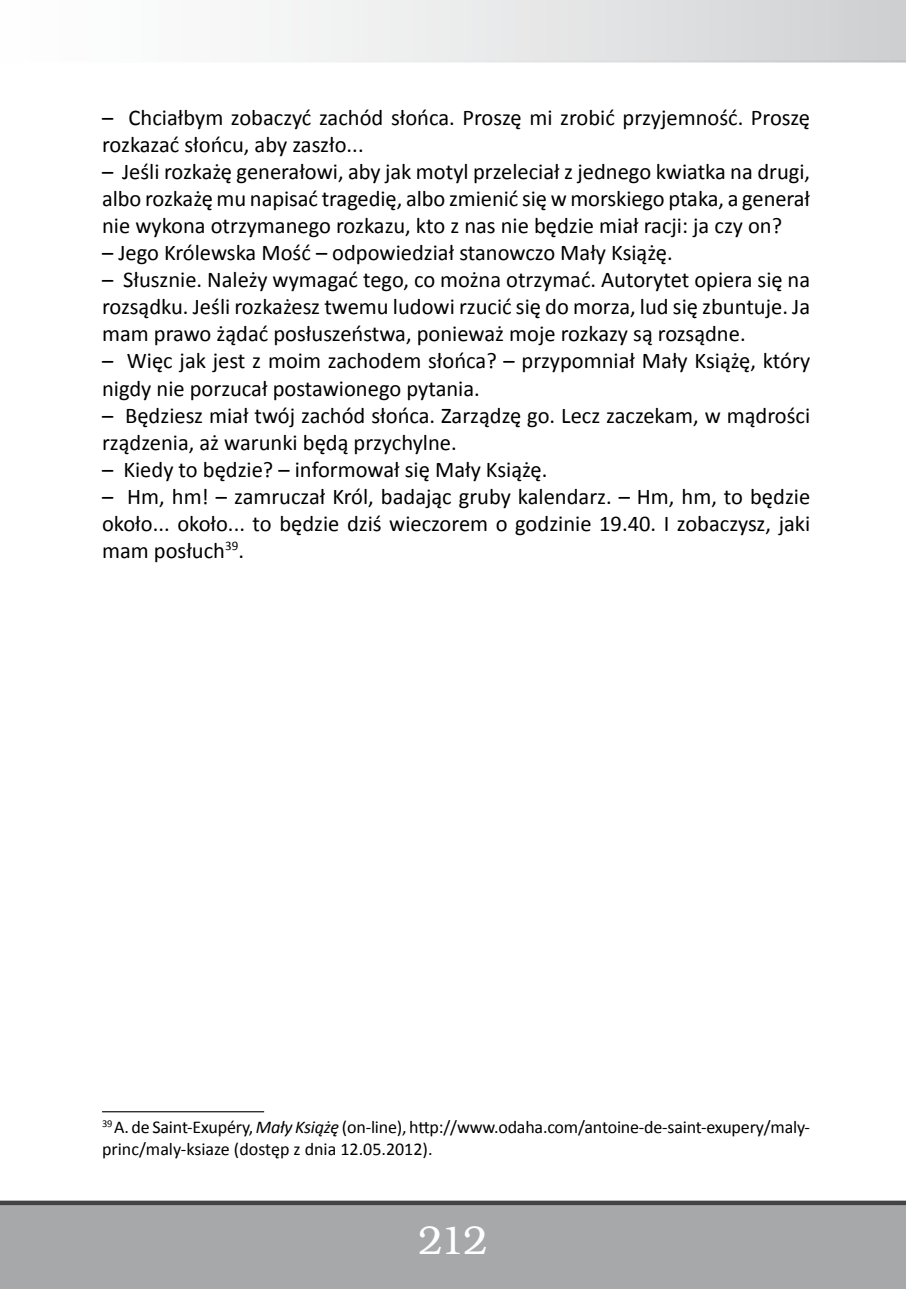
<style>
.page{position:relative;width:906px;height:1289px;background:#fff}
.page>*{position:absolute;margin:0;border:0;box-sizing:border-box;transform-origin:0 0}
.t1{font:300 40.5px "Bookman Itc TEE";color:#fff}
.t2{font:22.5px/27px "Calibri";color:#000}
.t3{font:18px/21.6px "Calibri";letter-spacing:-.01em;color:#000}
.s1{font-style:italic}
</style>
<div class="page">
<div style="left:0;top:1200px;width:906px;height:88px;background:#a7a8aa"></div>
<svg style="left:277px;top:0;width:629px;height:63px"></svg>
<hr style="left:102px;top:1111px;width:162px;height:1px;background:#000">
<p class="t2" style="left:102px;top:104px;width:709px">– Chciałbym zobaczyć zachód słońca. Proszę mi zrobić przyjemność. Proszę rozkazać słońcu, aby zaszło...</p>
<p class="t2" style="left:102px;top:158px;width:709px;text-align:justify">– Jeśli rozkażę generałowi, aby jak motyl przeleciał z jednego kwiatka na drugi, albo rozkażę mu napisać tragedię, albo zmienić się w morskiego ptaka, a generał nie wykona otrzymanego rozkazu, kto z nas nie będzie miał racji: ja czy on?</p>
<p class="t2" style="left:102px;top:239px;width:572px">– Jego Królewska Mość – odpowiedział stanowczo Mały Książę.</p>
<p class="t2" style="left:102px;top:266px;width:709px;text-align:justify">– Słusznie. Należy wymagać tego, co można otrzymać. Autorytet opiera się na rozsądku. Jeśli rozkażesz twemu ludowi rzucić się do morza, lud się zbuntuje. Ja mam prawo żądać posłuszeństwa, ponieważ moje rozkazy są rozsądne.</p>
<p class="t2" style="left:102px;top:347px;width:709px">– Więc jak jest z moim zachodem słońca? – przypomniał Mały Książę, który nigdy nie porzucał postawionego pytania.</p>
<p class="t2" style="left:102px;top:401px;width:709px">– Będziesz miał twój zachód słońca. Zarządzę go. Lecz zaczekam, w mądrości rządzenia, aż warunki będą przychylne.</p>
<p class="t2" style="left:102px;top:455px;width:447px">– Kiedy to będzie? – informował się Mały Książę.</p>
<p class="t2" style="left:102px;top:482px;width:709px;text-align:justify">– Hm, hm! – zamruczał Król, badając gruby kalendarz. – Hm, hm, to będzie około... około... to będzie dziś wieczorem o godzinie 19.40. I zobaczysz, jaki mam posłuch<sup>39</sup>.</p>
<p class="t3" style="left:102px;top:1116px;width:709px"><sup>39</sup> A. de Saint-Exupéry, <span class="s1">Mały Książę</span> (on-line), http://www.odaha.com/antoine-de-saint-exupery/maly&shy;princ/maly-ksiaze (dostęp z dnia 12.05.2012).</p>
<h1 class="t1" style="left:418px;top:1218px;width:71px">212</h1>
</div>
